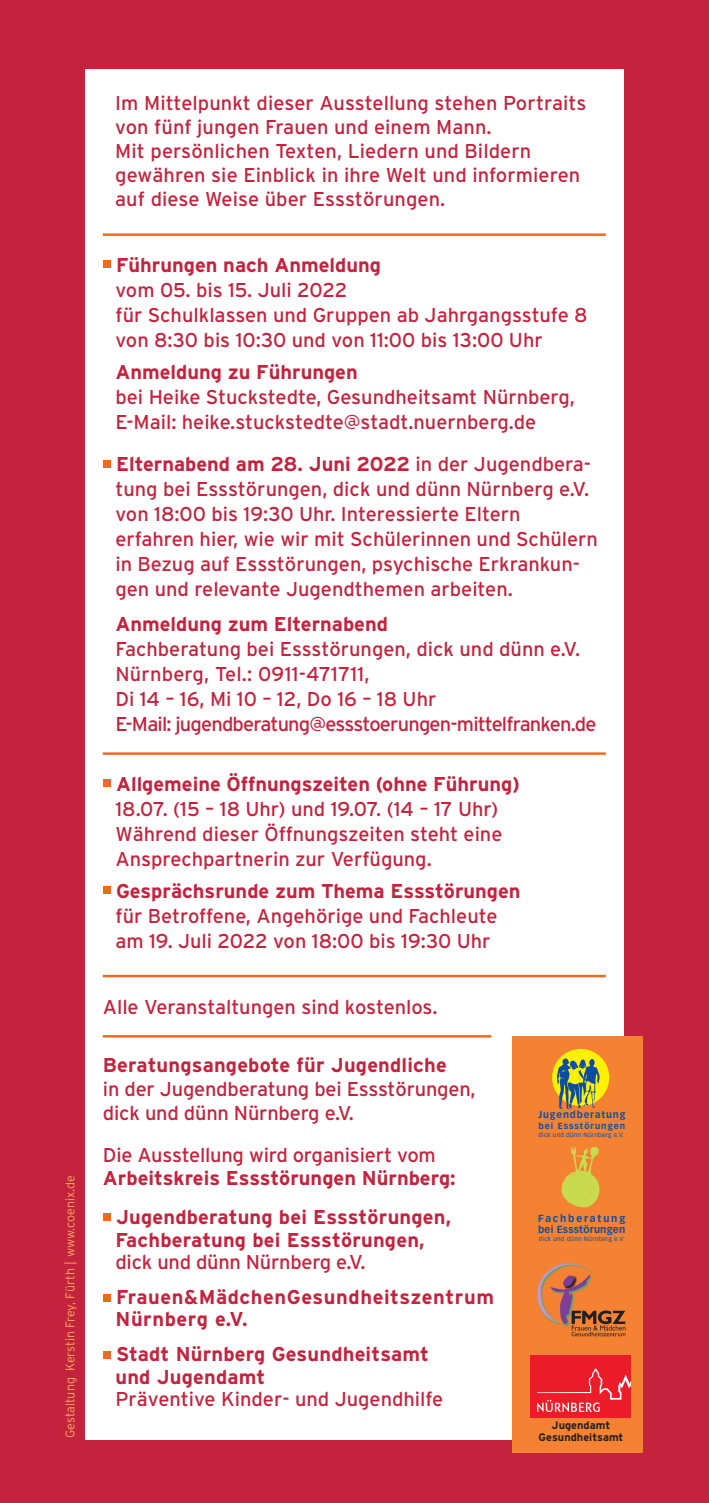
<style>
.page{position:relative;width:709px;height:1503px;background:#fff}
.page>*{position:absolute;margin:0;border:0;box-sizing:border-box;transform-origin:0 0}
.t1{font:20px/25px "Interstate";color:#c4233e}
.t2{font:700 20px/22.5px "Interstate";color:#c4233e}
.t3{font:700 20px/22.5px "Interstate";letter-spacing:.03em;color:#c4233e}
.t4{font:300 12.5px "Interstate";color:#f9aa5c}
.t5{font:700 11px/12.2px "Interstate";color:#231f20;text-align:center}
.t6{font:700 10px/11.2px "Vectora LH";letter-spacing:.02em;color:#0d4da1}
.t7{font:700 9.5px "Vectora LH";letter-spacing:.09em;color:#0d4da1}
.t8{font:700 8.5px "Vectora LH";letter-spacing:.11em;color:#0d4da1}
.t9{font:6px "Vectora LH";letter-spacing:.05em;color:#0d4da1}
.s1{font-weight:700}
</style>
<div class="page">
<div style="left:0;top:0;width:709px;height:1502px;background:#c4233e"></div>
<div style="left:85px;top:69px;width:539px;height:1370px;background:#fff"></div>
<div style="left:512px;top:1036px;width:131px;height:416px;background:#f48232"></div>
<hr style="left:103px;top:233px;width:503px;height:3px;background:#f36821">
<hr style="left:103px;top:752px;width:503px;height:3px;background:#f36821">
<hr style="left:103px;top:974px;width:503px;height:3px;background:#f36821">
<div style="left:103px;top:1213px;width:8px;height:7px;background:#f36821"></div>
<div style="left:103px;top:1293px;width:8px;height:8px;background:#f36821"></div>
<div style="left:103px;top:1350px;width:8px;height:8px;background:#f36821"></div>
<hr style="left:103px;top:1035px;width:388px;height:2px;background:#f36821">
<div style="left:103px;top:779px;width:8px;height:8px;background:#f36821"></div>
<div style="left:103px;top:886px;width:8px;height:8px;background:#f36821"></div>
<div style="left:103px;top:260px;width:8px;height:8px;background:#f36821"></div>
<div style="left:103px;top:460px;width:8px;height:7px;background:#f36821"></div>
<svg style="left:537px;top:1263px;width:88px;height:73px"></svg>
<div style="left:531px;top:1355px;width:100px;height:63px;background:#ee1c28"></div>
<svg style="left:537px;top:1368px;width:94px;height:43px"></svg>
<div style="left:552px;top:1048px;width:57px;height:58px;background:#fff101;border-radius:50%"></div>
<svg style="left:556px;top:1058px;width:43px;height:51px"></svg>
<svg style="left:561px;top:1146px;width:38px;height:61px"></svg>
<p class="t4" style="left:63px;top:1437px;width:264px;rotate:-90deg">Gestaltung Kerstin Frey, Fürth | www.coenix.de</p>
<p class="t1" style="left:115px;top:90px;width:473px;line-height:24px">Im Mittelpunkt dieser Ausstellung stehen Portraits von fünf jungen Frauen und einem Mann.<br>Mit persönlichen Texten, Liedern und Bildern gewähren sie Einblick in ihre Welt und informieren auf diese Weise über Essstörungen.</p>
<p class="t2" style="left:116px;top:253px;width:266px">Führungen nach Anmeldung</p>
<p class="t1" style="left:115px;top:277px;width:473px">vom 05. bis 15. Juli 2022<br>für Schulklassen und Gruppen ab Jahrgangsstufe 8 von 8:30 bis 10:30 und von 11:00 bis 13:00 Uhr</p>
<p class="t2" style="left:115px;top:361px;width:244px">Anmeldung zu Führungen</p>
<p class="t1" style="left:115px;top:384px;width:461px">bei Heike Stuckstedte, Gesundheitsamt Nürnberg,<br>E-Mail: heike.stuckstedte@stadt.nuernberg.de</p>
<p class="t1" style="left:115px;top:451px;width:484px"><span class="s1">Elternabend am 28. Juni 2022</span> in der Jugendbera&shy;tung bei Essstörungen, dick und dünn Nürnberg e.V. von 18:00 bis 19:30 Uhr. Interessierte Eltern erfahren hier, wie wir mit Schülerinnen und Schülern in Bezug auf Essstörungen, psychische Erkrankun&shy;gen und relevante Jugendthemen arbeiten.</p>
<p class="t2" style="left:115px;top:613px;width:274px">Anmeldung zum Elternabend</p>
<p class="t1" style="left:115px;top:636px;width:482px">Fachberatung bei Essstörungen, dick und dünn e.V.<br>Nürnberg, Tel.: 0911-471711,<br>Di 14 – 16, Mi 10 – 12, Do 16 – 18 Uhr<br>E-Mail: jugendberatung@essstoerungen-mittelfranken.de</p>
<p class="t2" style="left:116px;top:772px;width:405px">Allgemeine Öffnungszeiten (ohne Führung)</p>
<p class="t1" style="left:115px;top:796px;width:388px">18.07. (15 – 18 Uhr) und 19.07. (14 – 17 Uhr)<br>Während dieser Öffnungszeiten steht eine<br>Ansprechpartnerin zur Verfügung.</p>
<p class="t2" style="left:116px;top:879px;width:406px">Gesprächsrunde zum Thema Essstörungen</p>
<p class="t1" style="left:115px;top:903px;width:383px">für Betroffene, Angehörige und Fachleute am 19. Juli 2022 von 18:00 bis 19:30 Uhr</p>
<p class="t1" style="left:103px;top:994px;width:336px">Alle Veranstaltungen sind kostenlos.</p>
<p class="t2" style="left:103px;top:1053px;width:345px">Beratungsangebote für Jugendliche</p>
<p class="t1" style="left:103px;top:1076px;width:374px;line-height:24px">in der Jugendberatung bei Essstörungen, dick und dünn Nürnberg e.V.</p>
<p class="t1" style="left:103px;top:1142px;width:334px">Die Ausstellung wird organisiert vom</p>
<p class="t2" style="left:103px;top:1166px;width:354px">Arbeitskreis Essstörungen Nürnberg:</p>
<p class="t2" style="left:115px;top:1205px;width:337px">Jugendberatung bei Essstörungen,<br>Fachberatung bei Essstörungen,</p>
<p class="t1" style="left:115px;top:1249px;width:251px">dick und dünn Nürnberg e.V.</p>
<p class="t3" style="left:115px;top:1285px;width:380px">Frauen&amp;MädchenGesundheitszentrum<br>Nürnberg e.V.</p>
<p class="t2" style="left:115px;top:1342px;width:315px">Stadt Nürnberg Gesundheitsamt und Jugendamt</p>
<p class="t1" style="left:115px;top:1386px;width:329px">Präventive Kinder- und Jugendhilfe</p>
<p class="t7" style="left:538px;top:1109px;width:88px">Jugendberatung</p>
<p class="t8" style="left:538px;top:1120px;width:88px">bei Essstörungen</p>
<p class="t9" style="left:538px;top:1131px;width:87px">dick und dünn Nürnberg e.V.</p>
<p class="t6" style="left:538px;top:1212px;width:89px">Fachberatung bei Essstörungen</p>
<p class="t9" style="left:539px;top:1235px;width:87px">dick und dünn Nürnberg e.V.</p>
<p class="t5" style="left:538px;top:1418px;width:86px">Jugendamt<br>Gesundheitsamt</p>
</div>
